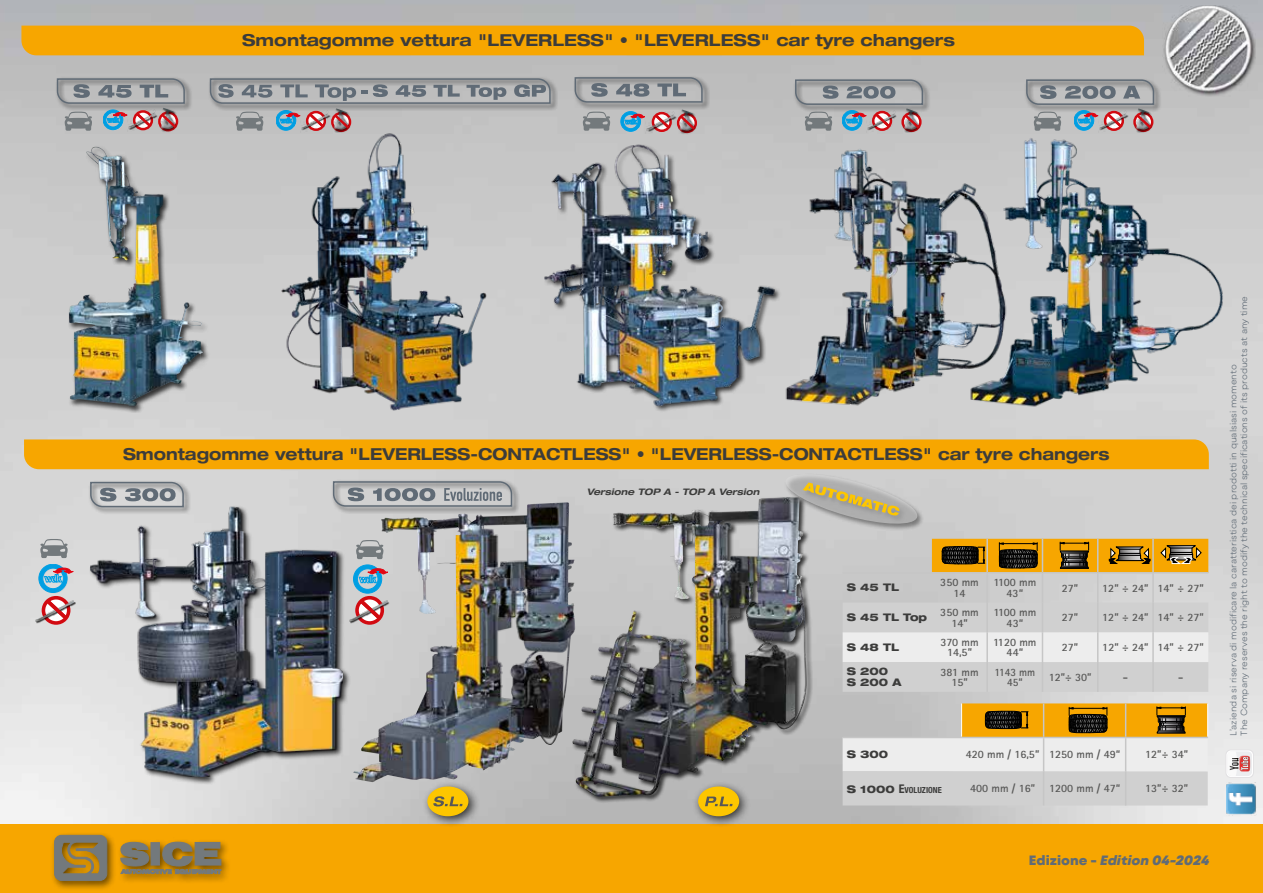
<style>
.page{position:relative;width:1263px;height:893px;background:#fff}
.page>*{position:absolute;margin:0;border:0;box-sizing:border-box;transform-origin:0 0}
.t1{font:700 expanded 16.5px "Helvetica Neue LT Std";color:#3c3c3b;scale:.96 1}
.t2{font:700 expanded 16.5px "Helvetica Neue LT Std";color:#3c3c3b}
.t3{font:italic 800 13.5px "Mont Blanc";color:#606b76}
.t4{font:700 11.25px/10.5px "Rotis Sans Serif Std";color:#575756;text-align:center}
.t5{font:700 11.25px/10.5px "Rotis Sans Serif Std";color:#575756;text-align:center;scale:.94 1}
.t6{font:800 expanded 10.5px/10.5px "Helvetica Neue LT Std";color:#3c3c3b}
.t7{font:300 9px/10.8px "Mont Blanc";color:#606b76}
.t8{font:italic 700 expanded 9px "Helvetica Neue LT Std";color:#3c3c3b}
.t9{font:700 condensed 8.4px "Helvetica Neue LT Std";color:#3c3c3b}
.s1{font-weight:800;font-stretch:expanded;font-size:10.5px}
.s2{font-size:12px}
.s3{font-style:normal}
</style>
<div class="page">
<img style="left:0;top:0;width:1263px;height:824px">
<div style="left:0;top:824px;width:1263px;height:69px;background:#f7a600"></div>
<div style="left:50px;top:831px;width:181px;height:60px;background:#000;opacity:.6"></div>
<svg style="left:54px;top:835px;width:53px;height:45px;background:#8b7b53"></svg>
<svg style="left:118px;top:842px;width:103px;height:32px;background:#887853"></svg>
<div style="left:421px;top:780px;width:59px;height:48px;background:#000;opacity:.75"></div>
<div style="left:428px;top:787px;width:40px;height:28px;background:#fdc600;border-radius:50%"></div>
<div style="left:427px;top:786px;width:41px;height:30px;border:2px solid #fdc600;border-radius:50%"></div>
<div style="left:692px;top:780px;width:59px;height:48px;background:#000;opacity:.75"></div>
<div style="left:699px;top:787px;width:39px;height:28px;background:#fdc600;border-radius:50%"></div>
<div style="left:698px;top:786px;width:41px;height:30px;border:2px solid #fdc600;border-radius:50%"></div>
<img style="left:1162px;top:5px;width:93px;height:92px">
<div style="left:21px;top:26px;width:1123px;height:29px;background:#f7a600"></div>
<div style="left:793px;top:78px;width:137px;height:34px;background:#000;opacity:.75"></div>
<div style="left:1024px;top:78px;width:137px;height:34px;background:#000;opacity:.75"></div>
<div style="left:55px;top:77px;width:137px;height:34px;background:#000;opacity:.75"></div>
<div style="left:573px;top:75px;width:137px;height:35px;background:#000;opacity:.75"></div>
<svg style="left:574px;top:76px;width:129px;height:27px;background:#989c9f"></svg>
<div style="left:68px;top:145px;width:142px;height:268px;background:#000;opacity:.75"></div>
<img style="left:86px;top:147px;width:45px;height:113px">
<img style="left:542px;top:140px;width:235px;height:267px">
<img style="left:156px;top:131px;width:24px;height:2px">
<img style="left:675px;top:109px;width:24px;height:26px">
<svg style="left:678px;top:113px;width:19px;height:19px"></svg>
<img style="left:899px;top:131px;width:24px;height:3px">
<img style="left:1131px;top:131px;width:24px;height:2px">
<svg style="left:621px;top:112px;width:24px;height:20px"></svg>
<div style="left:648px;top:116px;width:28px;height:16px;background:#000;opacity:.75"></div>
<img style="left:646px;top:112px;width:29px;height:21px">
<svg style="left:652px;top:112px;width:20px;height:19px"></svg>
<img style="left:866px;top:131px;width:29px;height:1px">
<img style="left:1098px;top:131px;width:29px;height:1px">
<div style="left:208px;top:77px;width:350px;height:34px;background:#000;opacity:.75"></div>
<img style="left:278px;top:131px;width:211px;height:283px">
<div style="left:89px;top:506px;width:261px;height:279px;background:#000;opacity:.75"></div>
<img style="left:90px;top:526px;width:253px;height:251px">
<div style="left:36px;top:602px;width:40px;height:22px;background:#000;opacity:.75"></div>
<img style="left:33px;top:595px;width:42px;height:31px">
<svg style="left:39px;top:564px;width:34px;height:59px;background:#a7a1b1"></svg>
<div style="left:350px;top:602px;width:40px;height:22px;background:#000;opacity:.75"></div>
<img style="left:347px;top:595px;width:41px;height:31px">
<svg style="left:353px;top:565px;width:35px;height:58px;background:#a29dad"></svg>
<div style="left:572px;top:496px;width:242px;height:307px;background:#000;opacity:.75"></div>
<img style="left:613px;top:526px;width:171px;height:73px">
<svg style="left:843px;top:703px;width:365px;height:102px;background:#d3c6ab"></svg>
<svg style="left:843px;top:603px;width:365px;height:89px;background:#d9d9d9"></svg>
<hr style="left:1152px;top:603px;width:2px;height:29px;background:#c6c6c6">
<hr style="left:986px;top:632px;width:2px;height:30px;background:#c6c6c6">
<hr style="left:1042px;top:632px;width:1px;height:30px;background:#c6c6c6">
<hr style="left:1097px;top:632px;width:1px;height:30px;background:#c6c6c6">
<hr style="left:1152px;top:632px;width:2px;height:30px;background:#c6c6c6">
<hr style="left:986px;top:662px;width:2px;height:30px;background:#c6c6c6">
<hr style="left:1042px;top:662px;width:1px;height:30px;background:#c6c6c6">
<hr style="left:1097px;top:662px;width:1px;height:30px;background:#c6c6c6">
<hr style="left:1152px;top:662px;width:2px;height:30px;background:#c6c6c6">
<hr style="left:843px;top:572px;width:89px;height:1px;background:#c6c6c6">
<hr style="left:986px;top:573px;width:2px;height:30px;background:#c6c6c6">
<hr style="left:1042px;top:573px;width:1px;height:30px;background:#c6c6c6">
<hr style="left:1097px;top:573px;width:1px;height:30px;background:#c6c6c6">
<hr style="left:1152px;top:573px;width:2px;height:30px;background:#c6c6c6">
<svg style="left:932px;top:539px;width:276px;height:34px;background:#b58219"></svg>
<div style="left:784px;top:472px;width:141px;height:59px;background:#000;opacity:.75"></div>
<svg style="left:24px;top:439px;width:1185px;height:87px;background:#d5b87c"></svg>
<img style="left:381px;top:502px;width:186px;height:70px">
<img style="left:777px;top:143px;width:188px;height:268px">
<svg style="left:433px;top:796px;width:30px;height:10px"></svg>
<svg style="left:705px;top:796px;width:28px;height:10px"></svg>
<img style="left:965px;top:133px;width:262px;height:281px">
<svg style="left:56px;top:78px;width:130px;height:53px;background:#9e9ba0"></svg>
<svg style="left:40px;top:539px;width:28px;height:19px"></svg>
<svg style="left:356px;top:540px;width:27px;height:19px"></svg>
<svg style="left:209px;top:78px;width:342px;height:53px;background:#a4a4a7"></svg>
<svg style="left:583px;top:111px;width:27px;height:20px"></svg>
<svg style="left:794px;top:79px;width:130px;height:52px;background:#9f9ca0"></svg>
<svg style="left:1025px;top:79px;width:130px;height:52px;background:#9d9ba0"></svg>
<img style="left:1226px;top:782px;width:30px;height:33px">
<div style="left:1225px;top:749px;width:28px;height:29px;background:#e2e1e3;border-radius:5px"></div>
<svg style="left:1226px;top:750px;width:27px;height:27px"></svg>
<div style="left:1227px;top:751px;width:25px;height:25px;background:#ecedef;border-radius:4px"></div>
<svg style="left:1227px;top:751px;width:24px;height:25px"></svg>
<h1 class="t2" style="left:242px;top:30px;width:714px">Smontagomme vettura "LEVERLESS" • "LEVERLESS" car tyre changers</h1>
<h1 class="t1" style="left:123px;top:444px;width:1029px">Smontagomme vettura "LEVERLESS-CONTACTLESS" • "LEVERLESS-CONTACTLESS" car tyre changers</h1>
<p class="t8" style="left:587px;top:486px;width:174px">Versione TOP A - TOP A Version</p>
<p class="t6" style="left:847px;top:582px;width:54px">S 45 TL</p>
<p class="t4" style="left:940px;top:577px;width:40px">350 mm<br>14</p>
<p class="t4" style="left:993px;top:577px;width:44px">1100 mm<br>43“</p>
<p class="t4" style="left:1062px;top:582px;width:18px">27”</p>
<p class="t4" style="left:1102px;top:582px;width:103px">12” ÷ 24” 14” ÷ 27”</p>
<p class="t6" style="left:847px;top:612px;width:82px">S 45 TL Top</p>
<p class="t4" style="left:940px;top:607px;width:40px">350 mm<br>14”</p>
<p class="t4" style="left:993px;top:607px;width:44px">1100 mm<br>43“</p>
<p class="t4" style="left:1062px;top:612px;width:18px">27”</p>
<p class="t4" style="left:1102px;top:612px;width:103px">12” ÷ 24” 14” ÷ 27”</p>
<p class="t6" style="left:847px;top:642px;width:54px">S 48 TL</p>
<p class="t4" style="left:940px;top:637px;width:40px">370 mm<br>14,5”</p>
<p class="t4" style="left:993px;top:637px;width:45px">1120 mm<br>44“</p>
<p class="t4" style="left:1062px;top:642px;width:18px">27”</p>
<p class="t4" style="left:1102px;top:642px;width:103px">12” ÷ 24” 14” ÷ 27”</p>
<p class="t6" style="left:847px;top:666px;width:56px">S 200<br>S 200 A</p>
<p class="t4" style="left:940px;top:666px;width:40px">381 mm<br>15”</p>
<p class="t5" style="left:994px;top:666px;width:45px">1143 mm<br>45“</p>
<p class="t4" style="left:1049px;top:672px;width:44px">12”÷ 30”</p>
<p class="t4" style="left:1123px;top:672px;width:7px">-</p>
<p class="t4" style="left:1178px;top:672px;width:7px">-</p>
<p class="t6" style="left:847px;top:749px;width:43px">S 300</p>
<p class="t4" style="left:966px;top:749px;width:156px">420 mm / 16,5” 1250 mm / 49“</p>
<p class="t4" style="left:1145px;top:749px;width:44px">12”÷ 34”</p>
<p class="t9" style="left:847px;top:785px;width:96px"><span class="s1">S 1000</span> <span class="s2">E</span>VOLUZIONE</p>
<p class="t4" style="left:970px;top:783px;width:152px">400 mm / 16” 1200 mm / 47“</p>
<p class="t4" style="left:1145px;top:783px;width:44px">13”÷ 32”</p>
<p class="t7" style="left:1228px;top:736px;width:441px;rotate:-90deg">L’azienda si riserva di modificare la caratteristica dei prodotti in qualsiasi momento<br>The Company reserves the right to modify the technical specifications of its products at any time</p>
<p class="t3" style="left:1029px;top:851px;width:182px"><span class="s3">Edizione -</span> Edition 04-2024</p>
</div>
